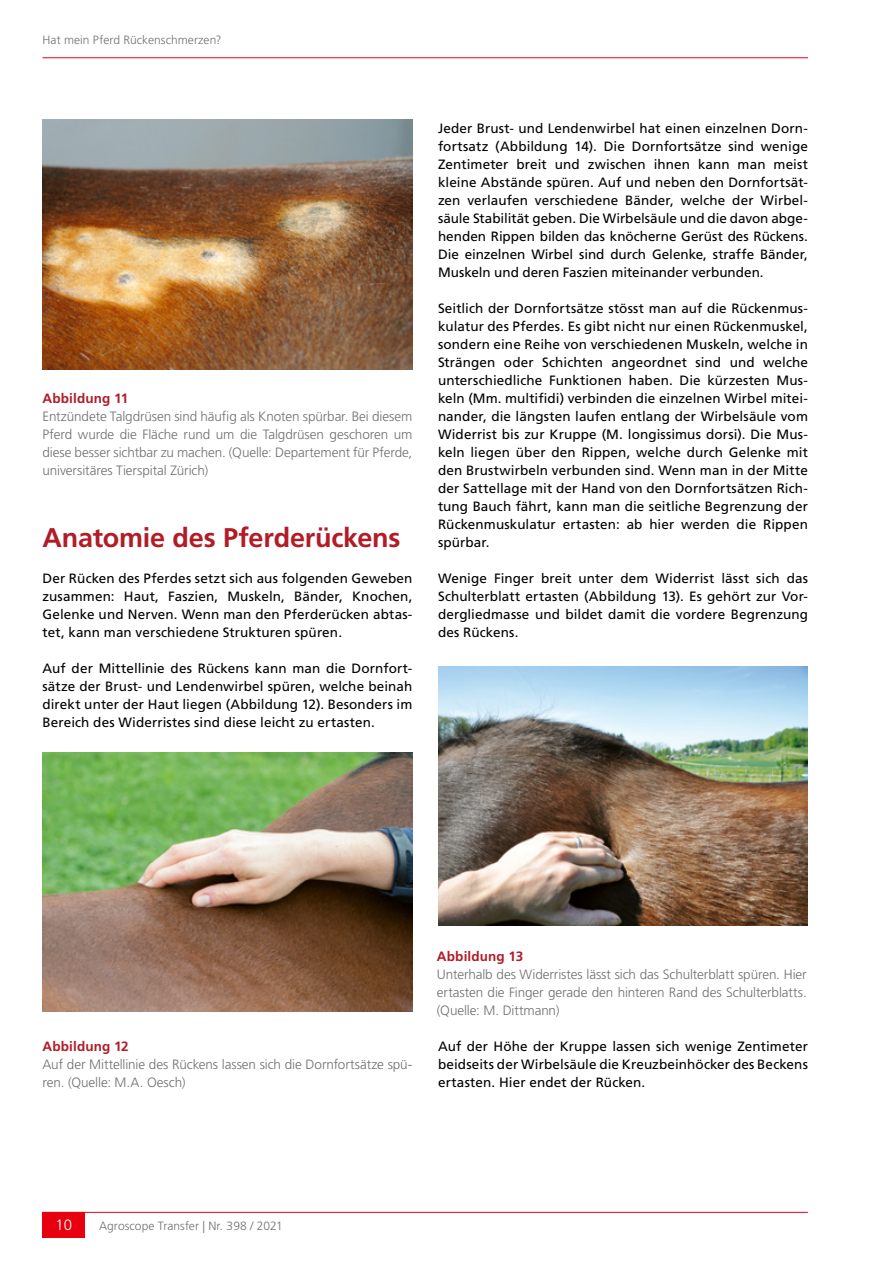
<style>
.page{position:relative;width:893px;height:1263px;background:#fff}
.page>*{position:absolute;margin:0;border:0;box-sizing:border-box;transform-origin:0 0}
.t1{font:700 27px "Frutiger LT Std";letter-spacing:-.01em;color:#b21c27}
.t2{font:300 15px "Frutiger LT Std";color:#fff}
.t3{font:13.5px/18px "Frutiger";letter-spacing:.005em;color:#000;text-align:justify}
.t4{font:300 13.5px/18px "Frutiger LT Std";letter-spacing:-.005em;color:#6f7070;text-align:justify}
.t5{font:700 13.5px "Frutiger LT Std";letter-spacing:.01em;color:#b21c27}
.t6{font:300 12px "Frutiger LT Std";letter-spacing:.005em;color:#6f7070}
</style>
<div class="page">
<hr style="left:42px;top:1212px;width:766px;height:1px;background:#e7000e">
<div style="left:43px;top:1212px;width:42px;height:25px;background:#e7000e"></div>
<hr style="left:43px;top:57px;width:765px;height:1px;background:#e7000e">
<img style="left:42px;top:119px;width:370px;height:250px">
<img style="left:42px;top:752px;width:370px;height:259px">
<img style="left:438px;top:666px;width:370px;height:260px">
<p class="t6" style="left:43px;top:33px;width:181px">Hat mein Pferd Rückenschmerzen?</p>
<p class="t5" style="left:42px;top:390px;width:87px">Abbildung 11</p>
<p class="t4" style="left:42px;top:407px;width:371px">Entzündete Talgdrüsen sind häufig als Knoten spürbar. Bei diesem Pferd wurde die Fläche rund um die Talgdrüsen geschoren um diese besser sichtbar zu machen. (Quelle: Departement für Pferde, universitäres Tierspital Zürich)</p>
<h1 class="t1" style="left:42px;top:521px;width:360px">Anatomie des Pferderückens</h1>
<p class="t3" style="left:42px;top:569px;width:371px">Der Rücken des Pferdes setzt sich aus folgenden Geweben zusammen: Haut, Faszien, Muskeln, Bänder, Knochen, Gelenke und Nerven. Wenn man den Pferderücken abtas&shy;tet, kann man verschiedene Strukturen spüren.</p>
<p class="t3" style="left:42px;top:659px;width:371px">Auf der Mittellinie des Rückens kann man die Dornfort&shy;sätze der Brust- und Lendenwirbel spüren, welche beinah direkt unter der Haut liegen (Abbildung 12). Besonders im Bereich des Widerristes sind diese leicht zu ertasten.</p>
<p class="t3" style="left:438px;top:119px;width:371px">Jeder Brust- und Lendenwirbel hat einen einzelnen Dorn&shy;fortsatz (Abbildung 14). Die Dornfortsätze sind wenige Zentimeter breit und zwischen ihnen kann man meist kleine Abstände spüren. Auf und neben den Dornfortsät&shy;zen verlaufen verschiedene Bänder, welche der Wirbel&shy;säule Stabilität geben. Die Wirbelsäule und die davon abge&shy;henden Rippen bilden das knöcherne Gerüst des Rückens.<br>Die einzelnen Wirbel sind durch Gelenke, straffe Bänder, Muskeln und deren Faszien miteinander verbunden.</p>
<p class="t3" style="left:438px;top:299px;width:371px">Seitlich der Dornfortsätze stösst man auf die Rückenmus&shy;kulatur des Pferdes. Es gibt nicht nur einen Rückenmuskel, sondern eine Reihe von verschiedenen Muskeln, welche in Strängen oder Schichten angeordnet sind und welche unterschiedliche Funktionen haben. Die kürzesten Mus&shy;keln (Mm. multifidi) verbinden die einzelnen Wirbel mitei&shy;nander, die längsten laufen entlang der Wirbelsäule vom Widerrist bis zur Kruppe (M. longissimus dorsi). Die Mus&shy;keln liegen über den Rippen, welche durch Gelenke mit den Brustwirbeln verbunden sind. Wenn man in der Mitte der Sattellage mit der Hand von den Dornfortsätzen Rich&shy;tung Bauch fährt, kann man die seitliche Begrenzung der Rückenmuskulatur ertasten: ab hier werden die Rippen spürbar.</p>
<p class="t3" style="left:438px;top:569px;width:371px">Wenige Finger breit unter dem Widerrist lässt sich das Schulterblatt ertasten (Abbildung 13). Es gehört zur Vor&shy;dergliedmasse und bildet damit die vordere Begrenzung des Rückens.</p>
<p class="t5" style="left:42px;top:1038px;width:88px">Abbildung 12</p>
<p class="t4" style="left:42px;top:1055px;width:371px">Auf der Mittellinie des Rückens lassen sich die Dornfortsätze spü&shy;ren. (Quelle: M.A. Oesch)</p>
<p class="t5" style="left:437px;top:948px;width:88px">Abbildung 13</p>
<p class="t4" style="left:437px;top:965px;width:371px">Unterhalb des Widerristes lässt sich das Schulterblatt spüren. Hier ertasten die Finger gerade den hinteren Rand des Schulterblatts. (Quelle: M. Dittmann)</p>
<p class="t3" style="left:438px;top:1037px;width:371px">Auf der Höhe der Kruppe lassen sich wenige Zentimeter beidseits der Wirbelsäule die Kreuzbeinhöcker des Beckens ertasten. Hier endet der Rücken.</p>
<p class="t2" style="left:55px;top:1216px;width:18px">10</p>
<p class="t6" style="left:99px;top:1219px;width:185px">Agroscope Transfer | Nr. 398 / 2021</p>
</div>
